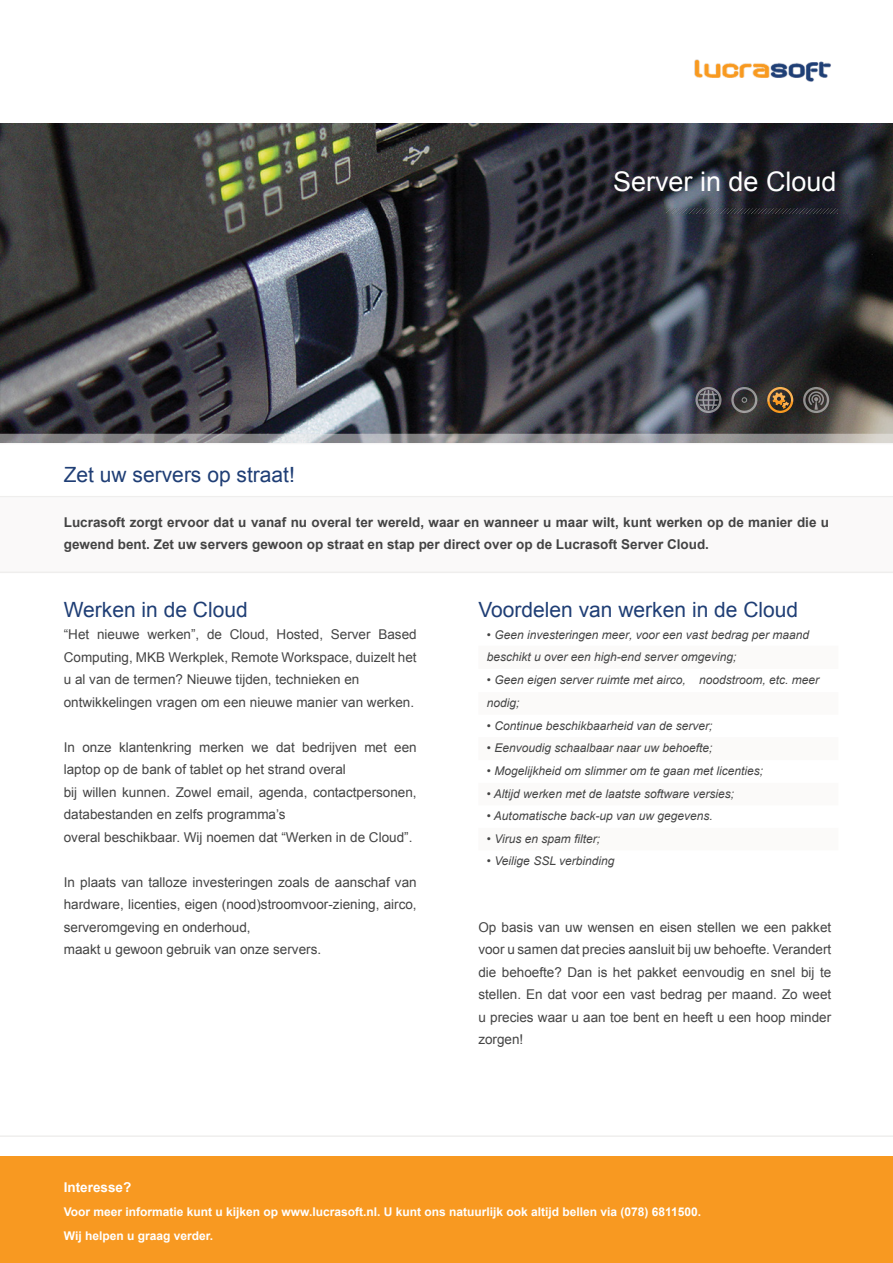
<style>
.page{position:relative;width:893px;height:1263px;background:#fff}
.page>*{position:absolute;margin:0;border:0;box-sizing:border-box;transform-origin:0 0}
.t1{font:27px "Arial";color:#fff}
.t2{font:21px "Arial";color:#1f3e75}
.t3{font:13.5px/22.5px "Arial";color:#444}
.t4{font:700 13.5px/22.5px "Arial";color:#444}
.t5{font:700 13.5px "Arial";color:#fff}
.t6{font:italic 12px/21.5px "Arial";color:#444}
.t7{font:700 12px/24px "Arial";color:#fff}
</style>
<div class="page">
<div style="left:0;top:1157px;width:893px;height:106px;background:#f89921"></div>
<div style="left:0;top:498px;width:893px;height:74px;background:#faf9f9"></div>
<img style="left:0;top:123px;width:893px;height:311px">
<hr style="left:0;top:496px;width:893px;height:1px;background:#efeeed">
<svg style="left:0;top:434px;width:893px;height:9px;background:#9a999c"></svg>
<hr style="left:0;top:572px;width:893px;height:1px;background:#efeeed">
<img style="left:694px;top:59px;width:137px;height:23px">
<hr style="left:0;top:1135px;width:893px;height:2px;background:#efeeed">
<img style="left:666px;top:196px;width:171px;height:21px">
<svg style="left:731px;top:387px;width:26px;height:26px"></svg>
<svg style="left:803px;top:387px;width:26px;height:26px"></svg>
<svg style="left:695px;top:387px;width:26px;height:26px"></svg>
<svg style="left:767px;top:387px;width:26px;height:26px"></svg>
<h2 class="t2" style="left:64px;top:460px;width:233px">Zet uw servers op straat!</h2>
<h1 class="t1" style="left:613px;top:164px;width:225px">Server in de Cloud</h1>
<p class="t4" style="left:64px;top:511px;width:767px">Lucrasoft zorgt ervoor dat u vanaf nu overal ter wereld, waar en wanneer u maar wilt, kunt werken op de manier die u gewend bent. Zet uw servers gewoon op straat en stap per direct over op de Lucrasoft Server Cloud.</p>
<h2 class="t2" style="left:64px;top:595px;width:186px">Werken in de Cloud</h2>
<h2 class="t2" style="left:478px;top:595px;width:321px">Voordelen van werken in de Cloud</h2>
<p class="t3" style="left:64px;top:623px;width:354px">“Het nieuwe werken”, de Cloud, Hosted, Server Based Computing, MKB Werkplek, Remote Workspace, duizelt het u al van de termen? Nieuwe tijden, technieken en ontwikkelingen vragen om een nieuwe manier van werken.</p>
<p class="t3" style="left:64px;top:736px;width:354px">In onze klantenkring merken we dat bedrijven met een laptop op de bank of tablet op het strand overal<br>bij willen kunnen. Zowel email, agenda, contactpersonen, databestanden en zelfs programma’s<br>overal beschikbaar. Wij noemen dat “Werken in de Cloud”.</p>
<p class="t3" style="left:64px;top:871px;width:354px">In plaats van talloze investeringen zoals de aanschaf van hardware, licenties, eigen (nood)stroomvoor-ziening, airco, serveromgeving en onderhoud,<br>maakt u gewoon gebruik van onze servers.</p>
<p class="t6" style="left:487px;top:624px;width:324px">• Geen investeringen meer, voor een vast bedrag per maand beschikt u over een high-end server omgeving;</p>
<p class="t6" style="left:487px;top:668px;width:334px;line-height:23.2px">• Geen eigen server ruimte met airco, noodstroom, etc. meer nodig;</p>
<p class="t6" style="left:487px;top:715px;width:227px">• Continue beschikbaarheid van de server;</p>
<p class="t6" style="left:487px;top:737px;width:227px">• Eenvoudig schaalbaar naar uw behoefte;</p>
<p class="t6" style="left:487px;top:760px;width:278px">• Mogelijkheid om slimmer om te gaan met licenties;</p>
<p class="t6" style="left:487px;top:783px;width:249px">• Altijd werken met de laatste software versies;</p>
<p class="t6" style="left:487px;top:806px;width:227px">• Automatische back-up van uw gegevens.</p>
<p class="t6" style="left:487px;top:828px;width:115px">• Virus en spam filter;</p>
<p class="t6" style="left:487px;top:851px;width:129px">• Veilige SSL verbinding</p>
<p class="t3" style="left:478px;top:916px;width:354px;text-align:justify">Op basis van uw wensen en eisen stellen we een pakket voor u samen dat precies aansluit bij uw behoefte. Verandert die behoefte? Dan is het pakket eenvoudig en snel bij te stellen. En dat voor een vast bedrag per maand. Zo weet u precies waar u aan toe bent en heeft u een hoop minder zorgen!</p>
<p class="t5" style="left:64px;top:1178px;width:69px">Interesse?</p>
<p class="t7" style="left:64px;top:1200px;width:639px">Voor meer informatie kunt u kijken op www.lucrasoft.nl. U kunt ons natuurlijk ook altijd bellen via (078) 6811500.<br>Wij helpen u graag verder.</p>
</div>
